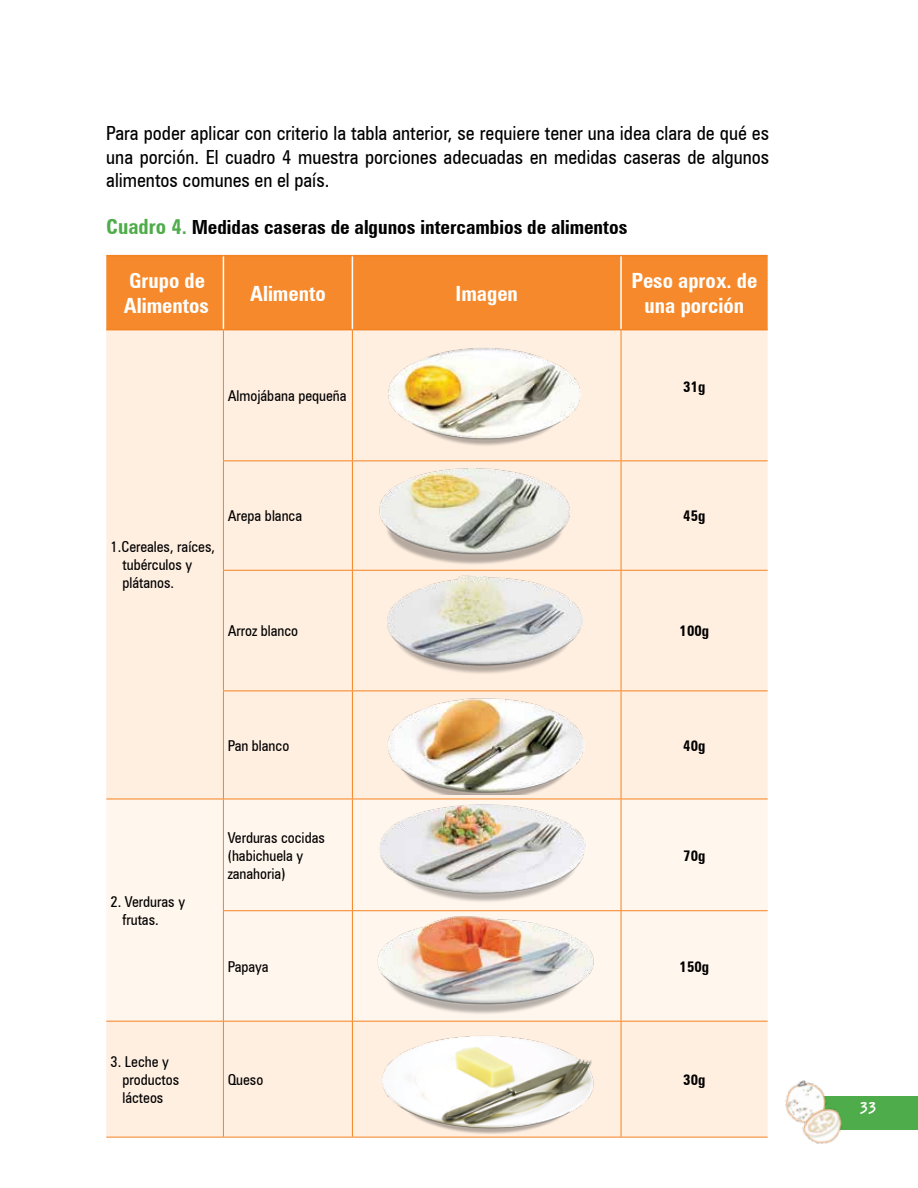
<style>
.page{position:relative;width:918px;height:1188px;background:#fff}
.page>*{position:absolute;margin:0;border:0;box-sizing:border-box;transform-origin:0 0}
.t1{font:700 condensed 21px/25.2px "Zurich BT";color:#fff}
.t2{font:condensed 19.5px/23.4px "Zurich BT";color:#000;text-align:justify}
.t3{font:700 condensed 19.5px "Zurich BT";color:#000}
.t4{font:16.5px "Desyrel";color:#fff}
.t5{font:condensed 15px/18px "Zurich BT";color:#000}
.t6{font:700 condensed 15px "Zurich BT";color:#000}
.s1{font-size:21px;color:#4fac4a}
</style>
<div class="page">
<div style="left:820px;top:1096px;width:98px;height:34px;background:#4fac4a"></div>
<img style="left:785px;top:1080px;width:57px;height:64px">
<div style="left:106px;top:256px;width:662px;height:73px;background:#f6892b"></div>
<div style="left:106px;top:330px;width:662px;height:807px;background:#ffefe1"></div>
<div style="left:106px;top:800px;width:662px;height:221px;background:#fff6ed"></div>
<hr style="left:106px;top:255px;width:117px;height:1px;background:#f58220">
<hr style="left:223px;top:255px;width:129px;height:1px;background:#f58220">
<hr style="left:352px;top:255px;width:269px;height:1px;background:#f58220">
<hr style="left:621px;top:255px;width:147px;height:1px;background:#f58220">
<hr style="left:106px;top:329px;width:117px;height:1px;background:#f58220">
<hr style="left:223px;top:329px;width:129px;height:1px;background:#f58220">
<hr style="left:352px;top:329px;width:269px;height:1px;background:#f58220">
<hr style="left:621px;top:329px;width:147px;height:1px;background:#f58220">
<hr style="left:223px;top:330px;width:1px;height:130px;background:#f58220">
<hr style="left:352px;top:330px;width:1px;height:130px;background:#f58220">
<hr style="left:621px;top:330px;width:1px;height:130px;background:#f58220">
<hr style="left:223px;top:460px;width:129px;height:1px;background:#f58220">
<hr style="left:223px;top:461px;width:1px;height:109px;background:#f58220">
<hr style="left:352px;top:460px;width:269px;height:1px;background:#f58220">
<hr style="left:352px;top:461px;width:1px;height:109px;background:#f58220">
<hr style="left:621px;top:460px;width:147px;height:1px;background:#f58220">
<hr style="left:621px;top:461px;width:1px;height:109px;background:#f58220">
<hr style="left:223px;top:570px;width:129px;height:1px;background:#f58220">
<hr style="left:223px;top:571px;width:1px;height:120px;background:#f58220">
<hr style="left:352px;top:570px;width:269px;height:1px;background:#f58220">
<hr style="left:352px;top:571px;width:1px;height:120px;background:#f58220">
<hr style="left:621px;top:570px;width:147px;height:1px;background:#f58220">
<hr style="left:621px;top:571px;width:1px;height:120px;background:#f58220">
<hr style="left:223px;top:691px;width:129px;height:1px;background:#f58220">
<hr style="left:223px;top:691px;width:1px;height:108px;background:#f58220">
<hr style="left:352px;top:691px;width:269px;height:1px;background:#f58220">
<hr style="left:352px;top:691px;width:1px;height:108px;background:#f58220">
<hr style="left:621px;top:691px;width:147px;height:1px;background:#f58220">
<hr style="left:621px;top:691px;width:1px;height:108px;background:#f58220">
<hr style="left:106px;top:799px;width:117px;height:1px;background:#f58220">
<hr style="left:223px;top:799px;width:129px;height:1px;background:#f58220">
<hr style="left:223px;top:799px;width:1px;height:111px;background:#f58220">
<hr style="left:352px;top:799px;width:269px;height:1px;background:#f58220">
<hr style="left:352px;top:799px;width:1px;height:111px;background:#f58220">
<hr style="left:621px;top:799px;width:147px;height:1px;background:#f58220">
<hr style="left:621px;top:799px;width:1px;height:111px;background:#f58220">
<hr style="left:223px;top:910px;width:129px;height:1px;background:#f58220">
<hr style="left:223px;top:911px;width:1px;height:110px;background:#f58220">
<hr style="left:352px;top:910px;width:269px;height:1px;background:#f58220">
<hr style="left:352px;top:911px;width:1px;height:110px;background:#f58220">
<hr style="left:621px;top:910px;width:147px;height:1px;background:#f58220">
<hr style="left:621px;top:911px;width:1px;height:110px;background:#f58220">
<hr style="left:106px;top:1021px;width:117px;height:1px;background:#f58220">
<hr style="left:223px;top:1021px;width:129px;height:1px;background:#f58220">
<hr style="left:223px;top:1022px;width:1px;height:115px;background:#f58220">
<hr style="left:352px;top:1021px;width:269px;height:1px;background:#f58220">
<hr style="left:352px;top:1022px;width:1px;height:115px;background:#f58220">
<hr style="left:621px;top:1021px;width:147px;height:1px;background:#f58220">
<hr style="left:621px;top:1022px;width:1px;height:115px;background:#f58220">
<hr style="left:106px;top:1137px;width:117px;height:1px;background:#f58220">
<hr style="left:223px;top:1137px;width:129px;height:1px;background:#f58220">
<hr style="left:352px;top:1137px;width:269px;height:1px;background:#f58220">
<hr style="left:621px;top:1137px;width:147px;height:1px;background:#f58220">
<hr style="left:223px;top:256px;width:1px;height:73px;background:#fff">
<hr style="left:352px;top:256px;width:1px;height:73px;background:#fff">
<hr style="left:620px;top:256px;width:2px;height:73px;background:#fff">
<img style="left:387px;top:334px;width:194px;height:115px">
<img style="left:377px;top:465px;width:195px;height:101px">
<img style="left:387px;top:574px;width:195px;height:102px">
<img style="left:387px;top:695px;width:198px;height:100px">
<img style="left:380px;top:803px;width:205px;height:101px">
<img style="left:377px;top:915px;width:219px;height:100px">
<img style="left:381px;top:1034px;width:215px;height:103px">
<h2 class="t2" style="left:106px;top:122px;width:664px">Para poder aplicar con criterio la tabla anterior, se requiere tener una idea clara de qué es una porción. El cuadro 4 muestra porciones adecuadas en medidas caseras de algunos alimentos comunes en el país.</h2>
<h2 class="t3" style="left:106px;top:215px;width:523px"><span class="s1">Cuadro 4.</span> Medidas caseras de algunos intercambios de alimentos</h2>
<h1 class="t1" style="left:124px;top:268px;width:87px">Grupo de<br>Alimentos</h1>
<h1 class="t1" style="left:631px;top:268px;width:127px;text-align:center">Peso aprox. de una porción</h1>
<h1 class="t1" style="left:250px;top:280px;width:77px">Alimento</h1>
<h1 class="t1" style="left:456px;top:280px;width:64px">Imagen</h1>
<p class="t5" style="left:228px;top:387px;width:120px">Almojábana pequeña</p>
<p class="t6" style="left:683px;top:378px;width:24px">31g</p>
<p class="t5" style="left:123px;top:538px;width:94px;text-indent:-12px">1.Cereales, raíces, tubérculos y plátanos.</p>
<p class="t5" style="left:228px;top:507px;width:76px">Arepa blanca</p>
<p class="t6" style="left:683px;top:507px;width:24px">45g</p>
<p class="t5" style="left:228px;top:622px;width:72px">Arroz blanco</p>
<p class="t6" style="left:680px;top:622px;width:31px">100g</p>
<p class="t5" style="left:123px;top:892px;width:64px;text-indent:-12px">2. Verduras y frutas.</p>
<p class="t5" style="left:123px;top:1052px;width:58px;text-indent:-12px">3. Leche y productos lácteos</p>
<p class="t5" style="left:228px;top:736px;width:63px">Pan blanco</p>
<p class="t6" style="left:683px;top:736px;width:24px">40g</p>
<p class="t5" style="left:228px;top:828px;width:99px">Verduras cocidas (habichuela y zanahoria)</p>
<p class="t6" style="left:683px;top:846px;width:24px">70g</p>
<p class="t5" style="left:228px;top:957px;width:43px">Papaya</p>
<p class="t6" style="left:680px;top:957px;width:31px">150g</p>
<p class="t5" style="left:228px;top:1070px;width:37px">Queso</p>
<p class="t6" style="left:683px;top:1070px;width:24px">30g</p>
<p class="t4" style="left:860px;top:1096px;width:18px">33</p>
</div>
